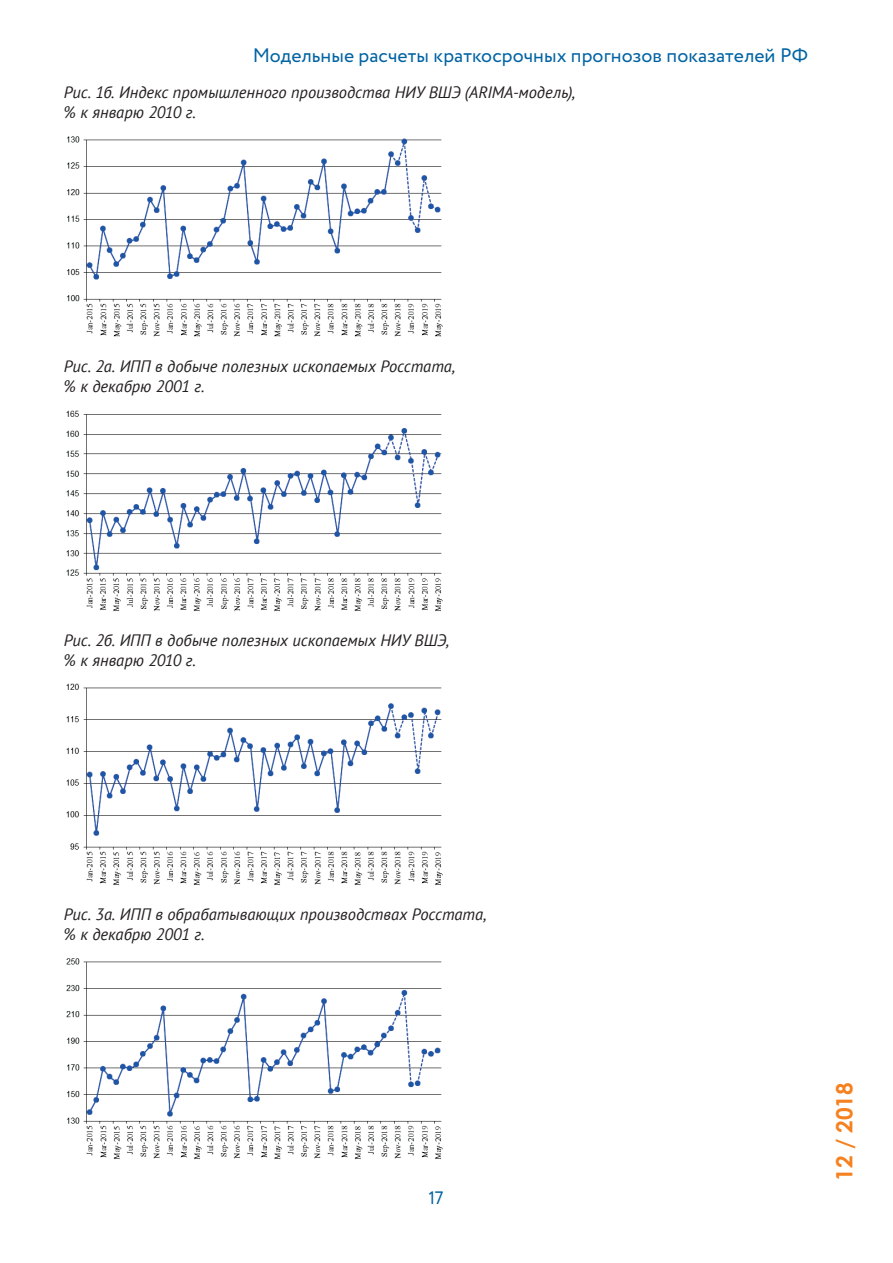
<style>
.page{position:relative;width:893px;height:1263px;background:#fff}
.page>*{position:absolute;margin:0;border:0;box-sizing:border-box;transform-origin:0 0}
.t1{font:700 22.5px "Century Gothic";color:#f58220}
.t2{font:19.5px "Circe";letter-spacing:.005em;color:#0163a3}
.t3{font:18px "Circe";color:#0163a3}
.t4{font:italic 16.5px/19.8px "PT Sans";letter-spacing:-.005em;color:#231f20}
</style>
<div class="page">
<img style="left:67px;top:136px;width:376px;height:201px">
<img style="left:66px;top:410px;width:377px;height:202px">
<img style="left:66px;top:683px;width:377px;height:203px">
<img style="left:66px;top:958px;width:377px;height:202px">
<p class="t2" style="left:253px;top:43px;width:557px">Модельные расчеты краткосрочных прогнозов показателей РФ</p>
<p class="t4" style="left:64px;top:82px;width:513px">Рис. 1б. Индекс промышленного производства НИУ ВШЭ (ARIMA-модель), % к январю 2010 г.</p>
<p class="t4" style="left:64px;top:356px;width:393px">Рис. 2а. ИПП в добыче полезных ископаемых Росстата, % к декабрю 2001 г.</p>
<p class="t4" style="left:64px;top:630px;width:387px">Рис. 2б. ИПП в добыче полезных ископаемых НИУ ВШЭ, % к январю 2010 г.</p>
<p class="t4" style="left:64px;top:904px;width:424px">Рис. 3а. ИПП в обрабатывающих производствах Росстата, % к декабрю 2001 г.</p>
<p class="t3" style="left:428px;top:1186px;width:17px">17</p>
<h1 class="t1" style="left:827px;top:1181px;width:100px;rotate:-90deg">12 / 2018</h1>
</div>
